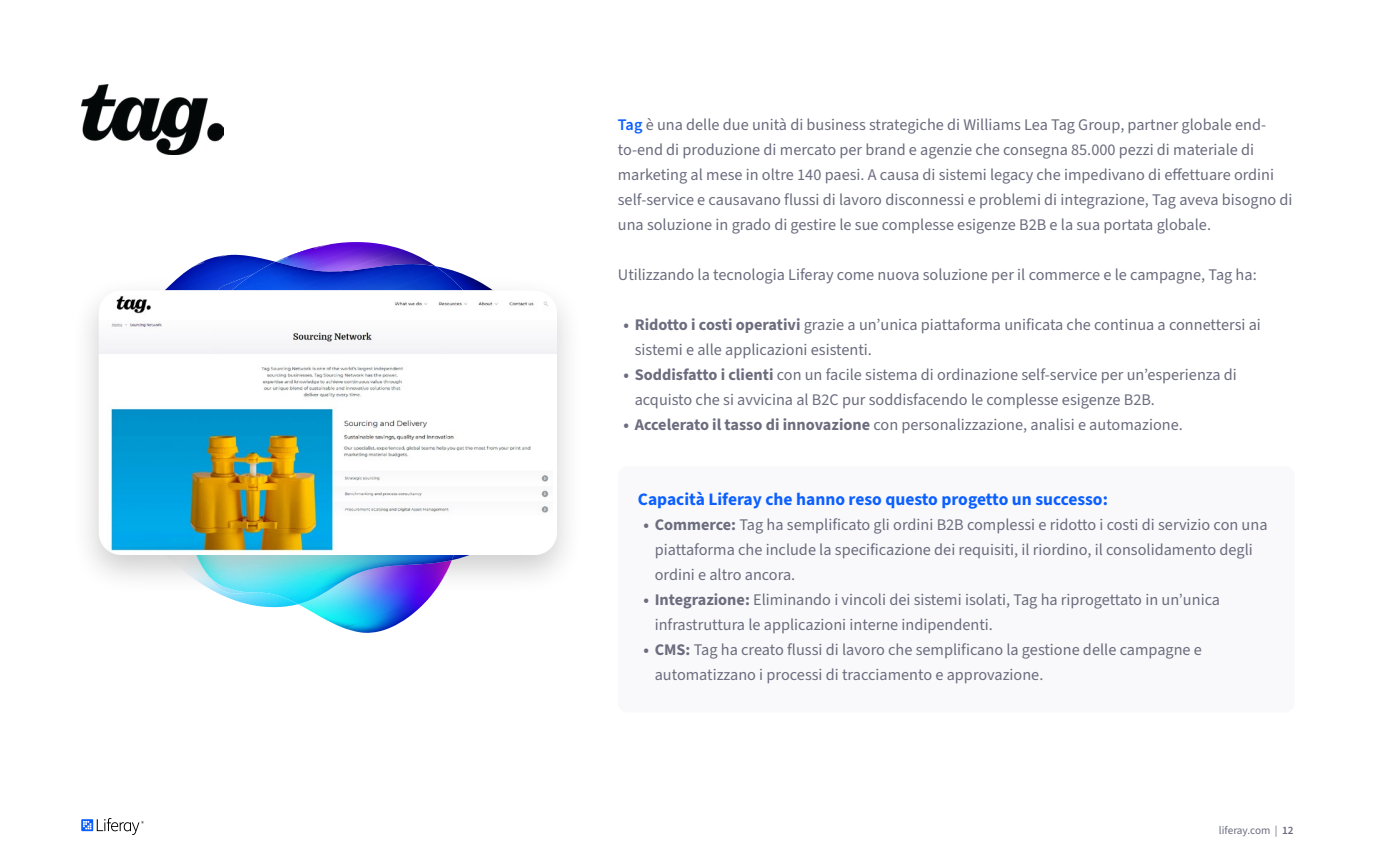
<style>
.page{position:relative;width:1375px;height:860px;background:#fff}
.page>*{position:absolute;margin:0;border:0;box-sizing:border-box;transform-origin:0 0}
.t1{font:700 17.5px "Source Sans 3";color:#0b5fff}
.t2{font:16.25px/25px "Source Sans 3";color:#6b6c7e}
.t3{font:11.25px "Source Sans 3";color:#6b6c7e}
.s1{font-weight:600;color:#0b5fff}
.s2{font-weight:700}
.s3{font-weight:600}
</style>
<div class="page">
<svg style="left:81px;top:818px;width:63px;height:17px"></svg>
<img style="left:403px;top:249px;width:29px;height:15px">
<img style="left:375px;top:243px;width:28px;height:8px">
<img style="left:375px;top:251px;width:29px;height:13px">
<img style="left:275px;top:242px;width:100px;height:22px">
<img style="left:303px;top:604px;width:19px;height:14px">
<img style="left:322px;top:596px;width:109px;height:32px">
<img style="left:342px;top:598px;width:87px;height:35px">
<svg style="left:296px;top:604px;width:15px;height:3px"></svg>
<img style="left:442px;top:267px;width:12px;height:4px">
<img style="left:260px;top:258px;width:15px;height:4px">
<img style="left:183px;top:255px;width:77px;height:19px">
<img style="left:252px;top:601px;width:44px;height:6px">
<img style="left:224px;top:596px;width:32px;height:5px">
<img style="left:236px;top:596px;width:17px;height:9px">
<img style="left:256px;top:596px;width:31px;height:8px">
<img style="left:197px;top:264px;width:218px;height:10px">
<img style="left:207px;top:268px;width:139px;height:6px">
<img style="left:227px;top:262px;width:77px;height:12px">
<img style="left:258px;top:596px;width:122px;height:3px">
<img style="left:287px;top:596px;width:59px;height:8px">
<div style="left:618px;top:466px;width:677px;height:246px;background:#f9f9fb;border-radius:10px"></div>
<img style="left:81px;top:85px;width:143px;height:70px">
<div style="left:70px;top:274px;width:515px;height:322px;background:#000;opacity:.2"></div>
<img style="left:99px;top:290px;width:458px;height:265px">
<p class="t2" style="left:618px;top:113px;width:676px"><span class="s1">Tag</span> è una delle due unità di business strategiche di Williams Lea Tag Group, partner globale end&shy;to-end di produzione di mercato per brand e agenzie che consegna 85.000 pezzi di materiale di marketing al mese in oltre 140 paesi. A causa di sistemi legacy che impedivano di effettuare ordini self-service e causavano flussi di lavoro disconnessi e problemi di integrazione, Tag aveva bisogno di una soluzione in grado di gestire le sue complesse esigenze B2B e la sua portata globale.</p>
<p class="t2" style="left:618px;top:263px;width:640px">Utilizzando la tecnologia Liferay come nuova soluzione per il commerce e le campagne, Tag ha:</p>
<p class="t2" style="left:635px;top:313px;width:628px;text-indent:-11px"><span class="s2">• Ridotto i costi operativi</span> grazie a un’unica piattaforma unificata che continua a connettersi ai sistemi e alle applicazioni esistenti.</p>
<p class="t2" style="left:635px;top:363px;width:604px;text-indent:-11px"><span class="s2">• Soddisfatto i clienti</span> con un facile sistema di ordinazione self-service per un’esperienza di acquisto che si avvicina al B2C pur soddisfacendo le complesse esigenze B2B.</p>
<p class="t2" style="left:623px;top:413px;width:561px"><span class="s2">• Accelerato il tasso di innovazione</span> con personalizzazione, analisi e automazione.</p>
<p class="t1" style="left:638px;top:488px;width:472px">Capacità Liferay che hanno reso questo progetto un successo:</p>
<p class="t2" style="left:655px;top:513px;width:614px;text-indent:-11px"><span class="s2">• Commerce:</span> Tag ha semplificato gli ordini B2B complessi e ridotto i costi di servizio con una piattaforma che include la specificazione dei requisiti, il riordino, il consolidamento degli ordini e altro ancora.</p>
<p class="t2" style="left:655px;top:588px;width:567px;text-indent:-11px"><span class="s2">• Integrazione:</span> Eliminando i vincoli dei sistemi isolati, Tag ha riprogettato in un’unica infrastruttura le applicazioni interne indipendenti.</p>
<p class="t2" style="left:655px;top:638px;width:549px;text-indent:-11px"><span class="s2">• CMS:</span> Tag ha creato flussi di lavoro che semplificano la gestione delle campagne e automatizzano i processi di tracciamento e approvazione.</p>
<p class="t3" style="left:1219px;top:823px;width:76px">liferay.com | <span class="s3">12</span></p>
</div>
